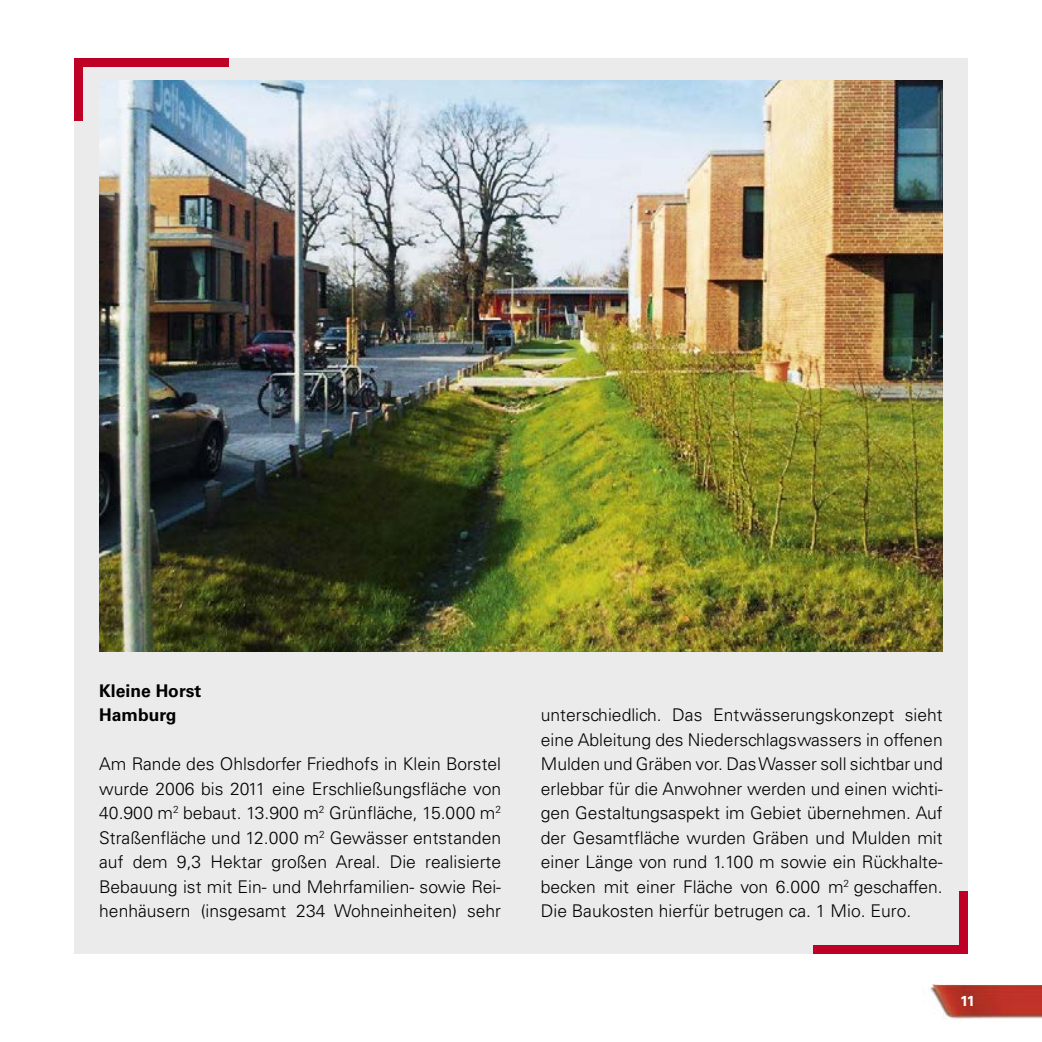
<style>
.page{position:relative;width:1042px;height:1042px;background:#fff}
.page>*{position:absolute;margin:0;border:0;box-sizing:border-box;transform-origin:0 0}
.t1{font:300 17.5px/24.5px "Univers LT";color:#000;text-align:justify}
.t2{font:700 17.5px/24.5px "Univers LT";color:#000}
.t3{font:700 14.35px "Univers LT";color:#fff}
</style>
<div class="page">
<div style="left:74px;top:58px;width:893px;height:896px;background:#ebebeb"></div>
<div style="left:959px;top:891px;width:8px;height:63px;background:#be0027"></div>
<div style="left:813px;top:945px;width:154px;height:9px;background:#be0027"></div>
<div style="left:74px;top:58px;width:9px;height:62px;background:#be0027"></div>
<div style="left:74px;top:58px;width:155px;height:9px;background:#be0027"></div>
<img style="left:99px;top:81px;width:844px;height:570px">
<img style="left:930px;top:984px;width:112px;height:35px">
<p class="t2" style="left:99px;top:678px;width:104px">Kleine Horst<br>Hamburg</p>
<p class="t1" style="left:99px;top:752px;width:403px">Am Rande des Ohlsdorfer Friedhofs in Klein Borstel wurde 2006 bis 2011 eine Erschließungsfläche von 40.900 m<sup>2</sup> bebaut. 13.900 m<sup>2</sup> Grünfläche, 15.000 m<sup>2<br></sup>Straßenfläche und 12.000 m<sup>2</sup> Gewässer entstanden auf dem 9,3 Hektar großen Areal. Die realisierte Bebauung ist mit Ein- und Mehrfamilien- sowie Rei&shy;henhäusern (insgesamt 234 Wohneinheiten) sehr</p>
<p class="t1" style="left:541px;top:703px;width:403px">unterschiedlich. Das Entwässerungskonzept sieht eine Ableitung des Niederschlagswassers in offenen Mulden und Gräben vor. Das Wasser soll sichtbar und erlebbar für die Anwohner werden und einen wichti&shy;gen Gestaltungsaspekt im Gebiet übernehmen. Auf der Gesamtfläche wurden Gräben und Mulden mit einer Länge von rund 1.100 m sowie ein Rückhalte&shy;becken mit einer Fläche von 6.000 m<sup>2</sup> geschaffen.<br>Die Baukosten hierfür betrugen ca. 1 Mio. Euro.</p>
<p class="t3" style="left:960px;top:992px;width:16px">11</p>
</div>
